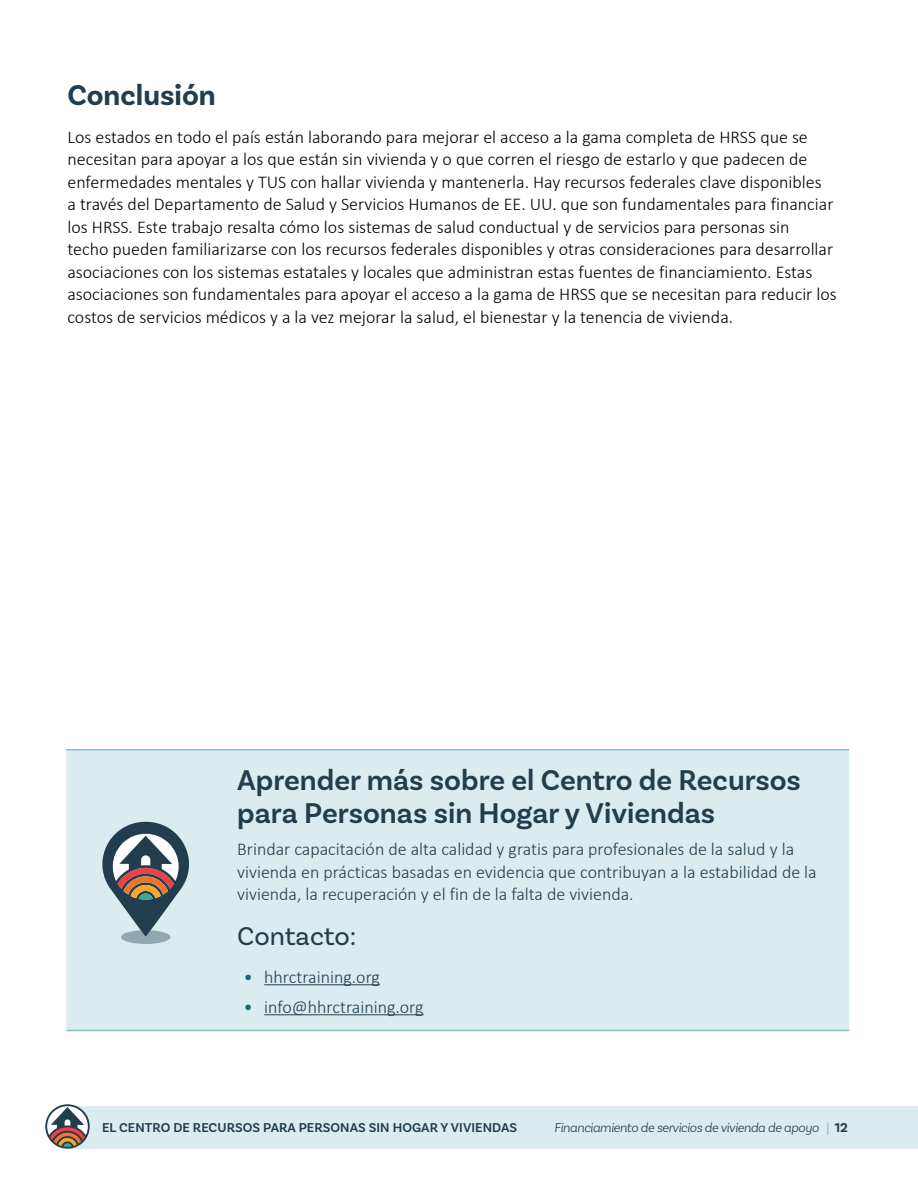
<style>
.page{position:relative;width:918px;height:1188px;background:#fff}
.page>*{position:absolute;margin:0;border:0;box-sizing:border-box;transform-origin:0 0}
.t1{font:600 30px/33px "Basic Sans";color:#223d4d}
.t2{font:700 30px "Basic Sans";color:#223d4d}
.t3{font:27px "Basic Sans";color:#223d4d}
.t4{font:300 18px/22.5px "Calibri";color:#000}
.t5{font:300 18px/22.5px "Calibri";color:#223d4d}
.t6{font:600 13.5px "Basic Sans";letter-spacing:.005em;color:#223d4d}
.t7{font:italic 300 13.5px "Basic Sans";letter-spacing:-.03em;color:#223d4d}
.s1{font-weight:400;color:#196a7b}
.s2{font-weight:100;font-style:normal}
.s3{font-weight:700;font-style:normal}
</style>
<div class="page">
<div style="left:66px;top:1106px;width:852px;height:43px;background:#daecef"></div>
<svg style="left:45px;top:1104px;width:45px;height:45px"></svg>
<div style="left:66px;top:751px;width:783px;height:279px;background:#daecef"></div>
<hr style="left:66px;top:749px;width:141px;height:2px;background:#83c0cb">
<hr style="left:207px;top:749px;width:642px;height:2px;background:#83c0cb">
<hr style="left:66px;top:1030px;width:141px;height:1px;background:#83c0cb">
<hr style="left:207px;top:1030px;width:642px;height:1px;background:#83c0cb">
<hr style="left:264px;top:984px;width:116px;height:1px;background:#223d4d">
<hr style="left:264px;top:1014px;width:160px;height:1px;background:#223d4d">
<svg style="left:100px;top:822px;width:91px;height:122px;background:#929a9e"></svg>
<h2 class="t2" style="left:68px;top:77px;width:150px">Conclusión</h2>
<p class="t4" style="left:68px;top:125px;width:771px">Los estados en todo el país están laborando para mejorar el acceso a la gama completa de HRSS que se necesitan para apoyar a los que están sin vivienda y o que corren el riesgo de estarlo y que padecen de enfermedades mentales y TUS con hallar vivienda y mantenerla. Hay recursos federales clave disponibles<br>a través del Departamento de Salud y Servicios Humanos de EE. UU. que son fundamentales para financiar los HRSS. Este trabajo resalta cómo los sistemas de salud conductual y de servicios para personas sin<br>techo pueden familiarizarse con los recursos federales disponibles y otras consideraciones para desarrollar asociaciones con los sistemas estatales y locales que administran estas fuentes de financiamiento. Estas asociaciones son fundamentales para apoyar el acceso a la gama de HRSS que se necesitan para reducir los costos de servicios médicos y a la vez mejorar la salud, el bienestar y la tenencia de vivienda.</p>
<p class="t1" style="left:237px;top:764px;width:565px">Aprender más sobre el Centro de Recursos para Personas sin Hogar y Viviendas</p>
<p class="t5" style="left:237px;top:838px;width:581px">Brindar capacitación de alta calidad y gratis para profesionales de la salud y la vivienda en prácticas basadas en evidencia que contribuyan a la estabilidad de la vivienda, la recuperación y el fin de la falta de vivienda.</p>
<p class="t3" style="left:237px;top:920px;width:121px">Contacto:</p>
<p class="t5" style="left:244px;top:965px;width:138px"><span class="s1">•</span> hhrctraining.org</p>
<p class="t5" style="left:244px;top:995px;width:181px"><span class="s1">•</span> info@hhrctraining.org</p>
<p class="t6" style="left:102px;top:1119px;width:417px">EL CENTRO DE RECURSOS PARA PERSONAS SIN HOGAR Y VIVIENDAS</p>
<p class="t7" style="left:554px;top:1119px;width:295px">Financiamiento de servicios de vivienda de apoyo <span class="s2">|</span> <span class="s3">12</span></p>
</div>
